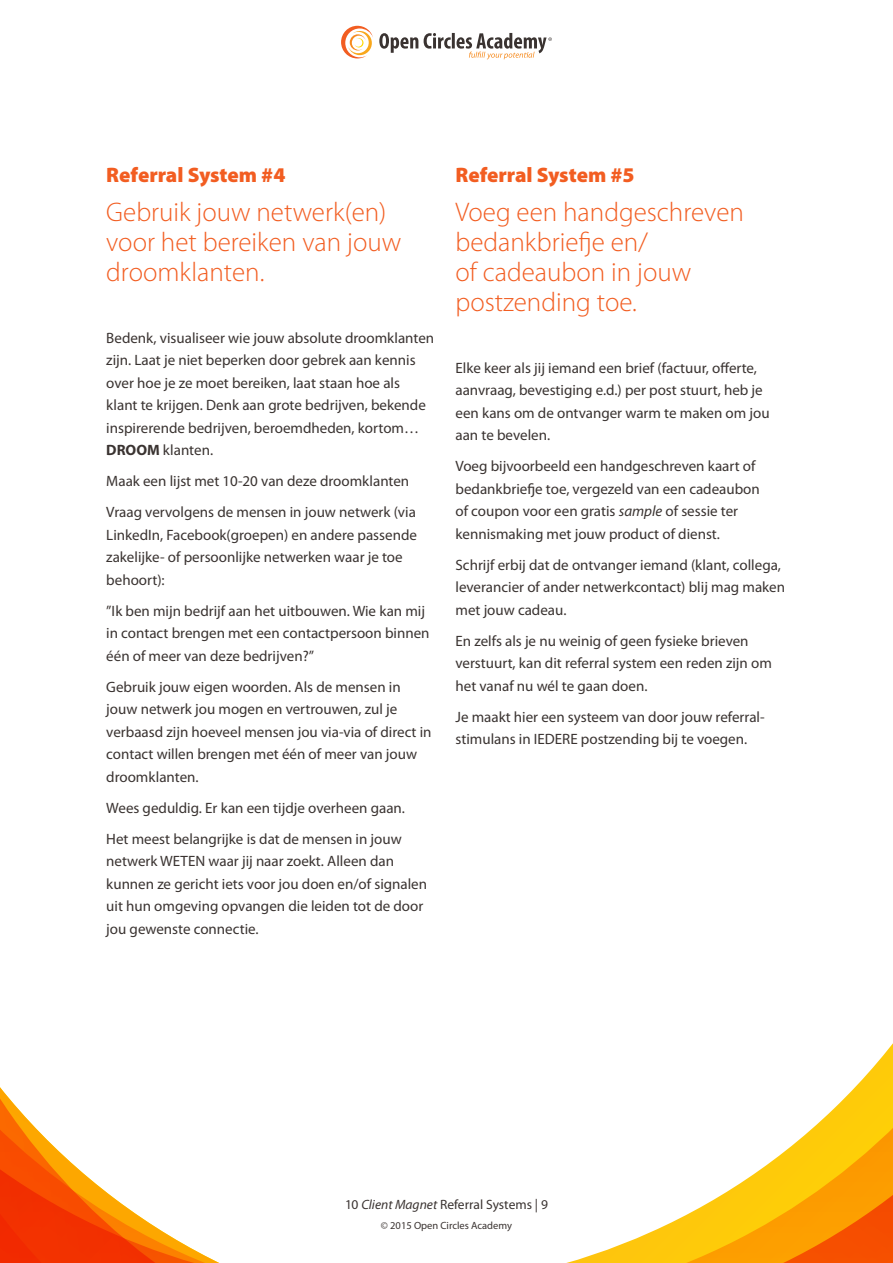
<style>
.page{position:relative;width:893px;height:1263px;background:#fff}
.page>*{position:absolute;margin:0;border:0;box-sizing:border-box;transform-origin:0 0}
.tussenkop{font:300 27px/30px "Myriad Pro";color:#f25d21}
.Tussenkop_vet{font:900 21px "Myriad Pro";color:#f25d21}
.body{font:15px/22.5px "Myriad Pro";color:#3a3331}
.t1{font:13.5px "Myriad Pro";color:#3a3331}
.t2{font:10.5px "Myriad Pro";color:#3a3331}
.s1{font-weight:700}
.s2{font-style:italic}
</style>
<div class="page">
<svg style="left:0;top:1043px;width:893px;height:220px"></svg>
<svg style="left:341px;top:26px;width:32px;height:32px"></svg>
<svg style="left:379px;top:33px;width:173px;height:27px"></svg>
<p class="Tussenkop_vet" style="left:106px;top:163px;width:181px">Referral System #4</p>
<p class="tussenkop" style="left:106px;top:197px;width:296px">Gebruik jouw netwerk(en) voor het bereiken van jouw droomklanten.</p>
<p class="body" style="left:106px;top:327px;width:329px">Bedenk, visualiseer wie jouw absolute droomklanten zijn. Laat je niet beperken door gebrek aan kennis over hoe je ze moet bereiken, laat staan hoe als klant te krijgen. Denk aan grote bedrijven, bekende inspirerende bedrijven, beroemdheden, kortom… <span class="s1">DROOM</span> klanten.</p>
<p class="body" style="left:106px;top:470px;width:304px">Maak een lijst met 10-20 van deze droomklanten</p>
<p class="body" style="left:106px;top:501px;width:312px">Vraag vervolgens de mensen in jouw netwerk (via LinkedIn, Facebook(groepen) en andere passende zakelijke- of persoonlijke netwerken waar je toe behoort):</p>
<p class="body" style="left:106px;top:600px;width:325px">”Ik ben mijn bedrijf aan het uitbouwen. Wie kan mij in contact brengen met een contactpersoon binnen één of meer van deze bedrijven?”</p>
<p class="body" style="left:106px;top:676px;width:327px">Gebruik jouw eigen woorden. Als de mensen in jouw netwerk jou mogen en vertrouwen, zul je verbaasd zijn hoeveel mensen jou via-via of direct in contact willen brengen met één of meer van jouw droomklanten.</p>
<p class="body" style="left:106px;top:797px;width:300px">Wees geduldig. Er kan een tijdje overheen gaan.</p>
<p class="body" style="left:106px;top:828px;width:322px">Het meest belangrijke is dat de mensen in jouw netwerk WETEN waar jij naar zoekt. Alleen dan kunnen ze gericht iets voor jou doen en/of signalen uit hun omgeving opvangen die leiden tot de door jou gewenste connectie.</p>
<p class="Tussenkop_vet" style="left:455px;top:163px;width:181px">Referral System #5</p>
<p class="tussenkop" style="left:455px;top:197px;width:290px">Voeg een handgeschreven bedankbriefje en/<br>of cadeaubon in jouw postzending toe.</p>
<p class="body" style="left:455px;top:357px;width:316px">Elke keer als jij iemand een brief (factuur, offerte, aanvraag, bevestiging e.d.) per post stuurt, heb je een kans om de ontvanger warm te maken om jou aan te bevelen.</p>
<p class="body" style="left:455px;top:455px;width:306px">Voeg bijvoorbeeld een handgeschreven kaart of bedankbriefje toe, vergezeld van een cadeaubon of coupon voor een gratis <span class="s2">sample</span> of sessie ter kennismaking met jouw product of dienst.</p>
<p class="body" style="left:455px;top:554px;width:331px">Schrijf erbij dat de ontvanger iemand (klant, collega, leverancier of ander netwerkcontact) blij mag maken met jouw cadeau.</p>
<p class="body" style="left:455px;top:630px;width:318px">En zelfs als je nu weinig of geen fysieke brieven verstuurt, kan dit referral system een reden zijn om het vanaf nu wél te gaan doen.</p>
<p class="body" style="left:455px;top:706px;width:311px">Je maakt hier een systeem van door jouw referral&shy;stimulans in IEDERE postzending bij te voegen.</p>
<p class="t1" style="left:345px;top:1197px;width:204px">10 <span class="s2">Client Magnet</span> Referral Systems | 9</p>
<p class="t2" style="left:381px;top:1220px;width:133px">© 2015 Open Circles Academy</p>
</div>
